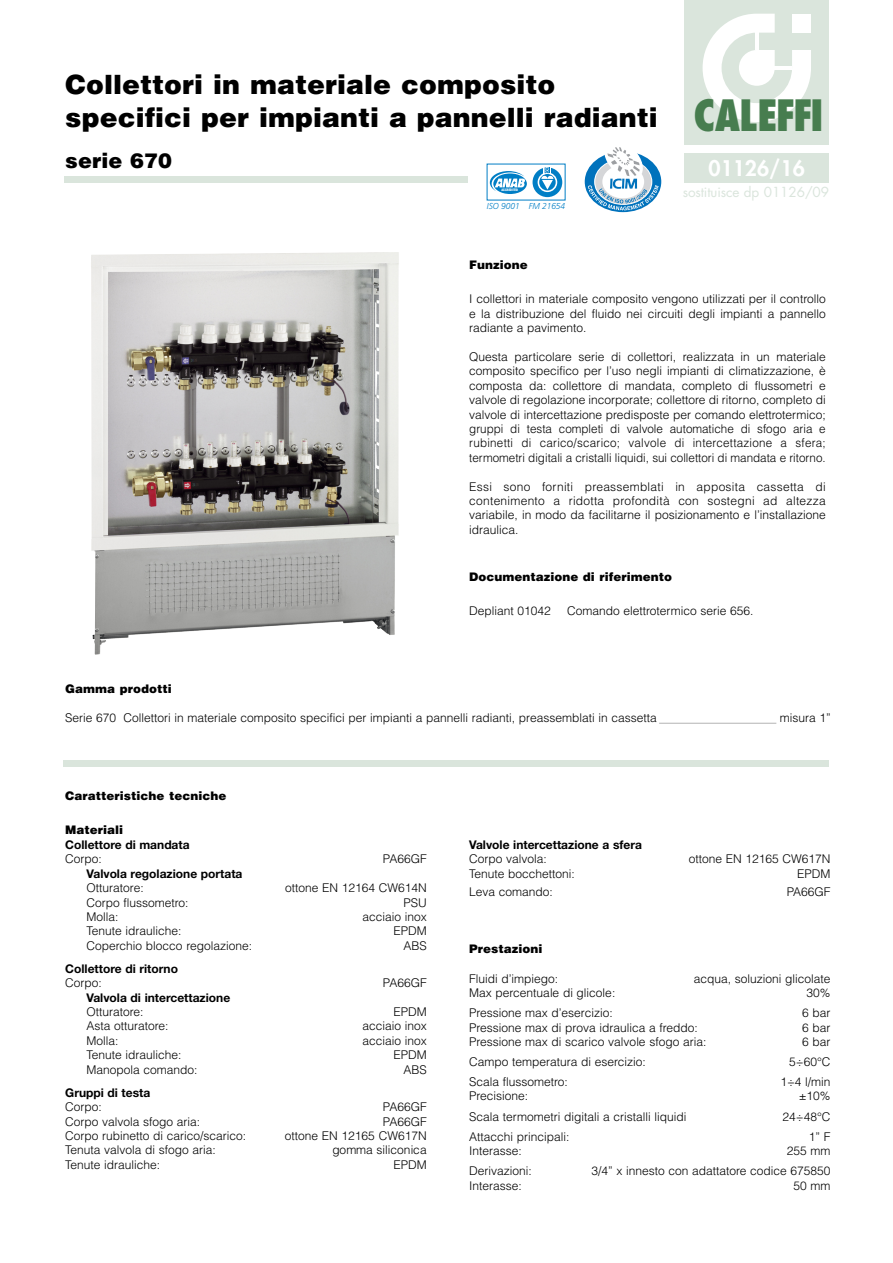
<style>
.page{position:relative;width:893px;height:1263px;background:#fff}
.page>*{position:absolute;margin:0;border:0;box-sizing:border-box;transform-origin:0 0}
.t1{font:800 condensed 42px "Futura";letter-spacing:-.035em;color:#477d4f}
.t2{font:900 27px/33px "Helvetica";color:#000}
.t3{font:800 21px "Futura";color:#fff}
.t4{font:900 21px "Helvetica";color:#000}
.t5{font:13.5px "Futura";letter-spacing:-.005em;color:#dae5dc}
.t6{font:300 12px/14.4px "Helvetica";color:#000;text-align:justify}
.t7{font:700 12px "Helvetica Neue";color:#000}
.t8{font:900 12px "Helvetica";color:#000}
.t9{font:italic 300 8.7px "Frutiger";letter-spacing:-.005em;color:#007ec5}
.t10{font:900 condensed 3.15px "Helvetica";letter-spacing:.005em;color:#fff}
</style>
<div class="page">
<div style="left:685px;top:153px;width:144px;height:30px;background:#dae5dc"></div>
<svg style="left:493px;top:173px;width:34px;height:21px"></svg>
<svg style="left:490px;top:171px;width:35px;height:20px"></svg>
<svg style="left:533px;top:167px;width:29px;height:30px"></svg>
<svg style="left:538px;top:172px;width:19px;height:20px"></svg>
<svg style="left:539px;top:174px;width:17px;height:16px"></svg>
<svg style="left:541px;top:167px;width:12px;height:23px"></svg>
<svg style="left:585px;top:151px;width:76px;height:61px"></svg>
<svg style="left:588px;top:147px;width:71px;height:63px"></svg>
<div style="left:64px;top:176px;width:404px;height:7px;background:#dae5dc"></div>
<div style="left:64px;top:761px;width:765px;height:6px;background:#dae5dc"></div>
<div style="left:685px;top:0;width:144px;height:145px;background:#dae5dc"></div>
<svg style="left:703px;top:14px;width:108px;height:108px"></svg>
<hr style="left:755px;top:32px;width:4px;height:18px;background:#fff">
<hr style="left:774px;top:66px;width:18px;height:4px;background:#fff">
<img style="left:91px;top:252px;width:308px;height:403px">
<hr style="left:659px;top:723px;width:117px;height:1px;background:#b3b3b3">
<h2 class="t2" style="left:65px;top:68px;width:594px">Collettori in materiale composito specifici per impianti a pannelli radianti</h2>
<h3 class="t4" style="left:65px;top:148px;width:108px">serie 670</h3>
<p class="t10" style="left:501px;top:188px;width:18px">ACCREDITED</p>
<p class="t9" style="left:487px;top:203px;width:80px">ISO 9001 FM 21654</p>
<h1 class="t1" style="left:693px;top:98px;width:132px">CALEFFI</h1>
<h3 class="t3" style="left:709px;top:158px;width:98px">01126/16</h3>
<p class="t5" style="left:683px;top:186px;width:148px">sostituisce dp 01126/09</p>
<p class="t8" style="left:469px;top:258px;width:60px">Funzione</p>
<p class="t6" style="left:469px;top:292px;width:358px">I collettori in materiale composito vengono utilizzati per il controllo e la distribuzione del fluido nei circuiti degli impianti a pannello radiante a pavimento.</p>
<p class="t6" style="left:469px;top:350px;width:358px">Questa particolare serie di collettori, realizzata in un materiale composito specifico per l’uso negli impianti di climatizzazione, è composta da: collettore di mandata, completo di flussometri e valvole di regolazione incorporate; collettore di ritorno, completo di valvole di intercettazione predisposte per comando elettrotermico; gruppi di testa completi di valvole automatiche di sfogo aria e rubinetti di carico/scarico; valvole di intercettazione a sfera; termometri digitali a cristalli liquidi, sui collettori di mandata e ritorno.</p>
<p class="t6" style="left:469px;top:479px;width:358px">Essi sono forniti preassemblati in apposita cassetta di contenimento a ridotta profondità con sostegni ad altezza variabile, in modo da facilitarne il posizionamento e l’installazione idraulica.</p>
<p class="t8" style="left:469px;top:570px;width:204px">Documentazione di riferimento</p>
<p class="t6" style="left:469px;top:604px;width:83px">Depliant 01042</p>
<p class="t6" style="left:567px;top:604px;width:188px">Comando elettrotermico serie 656.</p>
<p class="t8" style="left:65px;top:682px;width:108px">Gamma prodotti</p>
<p class="t6" style="left:65px;top:711px;width:593px">Serie 670 Collettori in materiale composito specifici per impianti a pannelli radianti, preassemblati in cassetta</p>
<p class="t6" style="left:780px;top:711px;width:52px">misura 1”</p>
<p class="t8" style="left:65px;top:789px;width:163px">Caratteristiche tecniche</p>
<p class="t8" style="left:65px;top:823px;width:60px">Materiali</p>
<p class="t7" style="left:65px;top:840px;width:126px">Collettore di mandata</p>
<p class="t6" style="left:65px;top:852px;width:38px">Corpo:</p>
<p class="t6" style="left:383px;top:852px;width:45px">PA66GF</p>
<p class="t7" style="left:87px;top:869px;width:157px">Valvola regolazione portata</p>
<p class="t6" style="left:87px;top:881px;width:59px">Otturatore:</p>
<p class="t6" style="left:285px;top:881px;width:143px">ottone EN 12164 CW614N</p>
<p class="t6" style="left:87px;top:895px;width:104px">Corpo flussometro:</p>
<p class="t6" style="left:403px;top:895px;width:25px">PSU</p>
<p class="t6" style="left:87px;top:909px;width:33px">Molla:</p>
<p class="t6" style="left:362px;top:909px;width:66px">acciaio inox</p>
<p class="t6" style="left:87px;top:924px;width:97px">Tenute idrauliche:</p>
<p class="t6" style="left:393px;top:924px;width:35px">EPDM</p>
<p class="t6" style="left:87px;top:938px;width:167px">Coperchio blocco regolazione:</p>
<p class="t6" style="left:403px;top:938px;width:25px">ABS</p>
<p class="t7" style="left:65px;top:964px;width:114px">Collettore di ritorno</p>
<p class="t6" style="left:65px;top:976px;width:38px">Corpo:</p>
<p class="t6" style="left:383px;top:976px;width:45px">PA66GF</p>
<p class="t7" style="left:87px;top:993px;width:145px">Valvola di intercettazione</p>
<p class="t6" style="left:87px;top:1005px;width:59px">Otturatore:</p>
<p class="t6" style="left:393px;top:1005px;width:35px">EPDM</p>
<p class="t6" style="left:87px;top:1019px;width:84px">Asta otturatore:</p>
<p class="t6" style="left:362px;top:1019px;width:66px">acciaio inox</p>
<p class="t6" style="left:87px;top:1033px;width:33px">Molla:</p>
<p class="t6" style="left:362px;top:1033px;width:66px">acciaio inox</p>
<p class="t6" style="left:87px;top:1048px;width:97px">Tenute idrauliche:</p>
<p class="t6" style="left:393px;top:1048px;width:35px">EPDM</p>
<p class="t6" style="left:86px;top:1062px;width:113px">Manopola comando:</p>
<p class="t6" style="left:403px;top:1062px;width:25px">ABS</p>
<p class="t7" style="left:65px;top:1088px;width:87px">Gruppi di testa</p>
<p class="t6" style="left:65px;top:1100px;width:38px">Corpo:</p>
<p class="t6" style="left:383px;top:1100px;width:45px">PA66GF</p>
<p class="t6" style="left:65px;top:1114px;width:137px">Corpo valvola sfogo aria:</p>
<p class="t6" style="left:383px;top:1114px;width:45px">PA66GF</p>
<p class="t6" style="left:65px;top:1128px;width:183px">Corpo rubinetto di carico/scarico:</p>
<p class="t6" style="left:285px;top:1128px;width:143px">ottone EN 12165 CW617N</p>
<p class="t6" style="left:65px;top:1143px;width:152px">Tenuta valvola di sfogo aria:</p>
<p class="t6" style="left:332px;top:1143px;width:96px">gomma siliconica</p>
<p class="t6" style="left:65px;top:1157px;width:97px">Tenute idrauliche:</p>
<p class="t6" style="left:393px;top:1157px;width:35px">EPDM</p>
<p class="t7" style="left:469px;top:840px;width:174px">Valvole intercettazione a sfera</p>
<p class="t6" style="left:469px;top:852px;width:79px">Corpo valvola:</p>
<p class="t6" style="left:689px;top:852px;width:143px">ottone EN 12165 CW617N</p>
<p class="t6" style="left:469px;top:866px;width:107px">Tenute bocchettoni:</p>
<p class="t6" style="left:797px;top:866px;width:35px">EPDM</p>
<p class="t6" style="left:469px;top:885px;width:85px">Leva comando:</p>
<p class="t6" style="left:787px;top:885px;width:45px">PA66GF</p>
<p class="t8" style="left:469px;top:942px;width:75px">Prestazioni</p>
<p class="t6" style="left:469px;top:971px;width:90px">Fluidi d’impiego:</p>
<p class="t6" style="left:694px;top:971px;width:138px">acqua, soluzioni glicolate</p>
<p class="t6" style="left:469px;top:986px;width:148px">Max percentuale di glicole:</p>
<p class="t6" style="left:807px;top:986px;width:26px">30%</p>
<p class="t6" style="left:469px;top:1006px;width:145px">Pressione max d’esercizio:</p>
<p class="t6" style="left:802px;top:1006px;width:30px">6 bar</p>
<p class="t6" style="left:469px;top:1020px;width:230px">Pressione max di prova idraulica a freddo:</p>
<p class="t6" style="left:802px;top:1020px;width:30px">6 bar</p>
<p class="t6" style="left:469px;top:1034px;width:239px">Pressione max di scarico valvole sfogo aria:</p>
<p class="t6" style="left:802px;top:1034px;width:30px">6 bar</p>
<p class="t6" style="left:469px;top:1055px;width:178px">Campo temperatura di esercizio:</p>
<p class="t6" style="left:789px;top:1055px;width:43px">5÷60°C</p>
<p class="t6" style="left:469px;top:1075px;width:100px">Scala flussometro:</p>
<p class="t6" style="left:780px;top:1075px;width:52px">1÷4 l/min</p>
<p class="t6" style="left:469px;top:1089px;width:61px">Precisione:</p>
<p class="t6" style="left:799px;top:1089px;width:33px">±10%</p>
<p class="t6" style="left:469px;top:1109px;width:219px">Scala termometri digitali a cristalli liquidi</p>
<p class="t6" style="left:782px;top:1109px;width:50px">24÷48°C</p>
<p class="t6" style="left:469px;top:1129px;width:102px">Attacchi principali:</p>
<p class="t6" style="left:809px;top:1129px;width:23px">1” F</p>
<p class="t6" style="left:469px;top:1144px;width:54px">Interasse:</p>
<p class="t6" style="left:787px;top:1144px;width:45px">255 mm</p>
<p class="t6" style="left:469px;top:1164px;width:64px">Derivazioni:</p>
<p class="t6" style="left:591px;top:1164px;width:241px">3/4” x innesto con adattatore codice 675850</p>
<p class="t6" style="left:469px;top:1178px;width:54px">Interasse:</p>
<p class="t6" style="left:794px;top:1178px;width:38px">50 mm</p>
</div>
